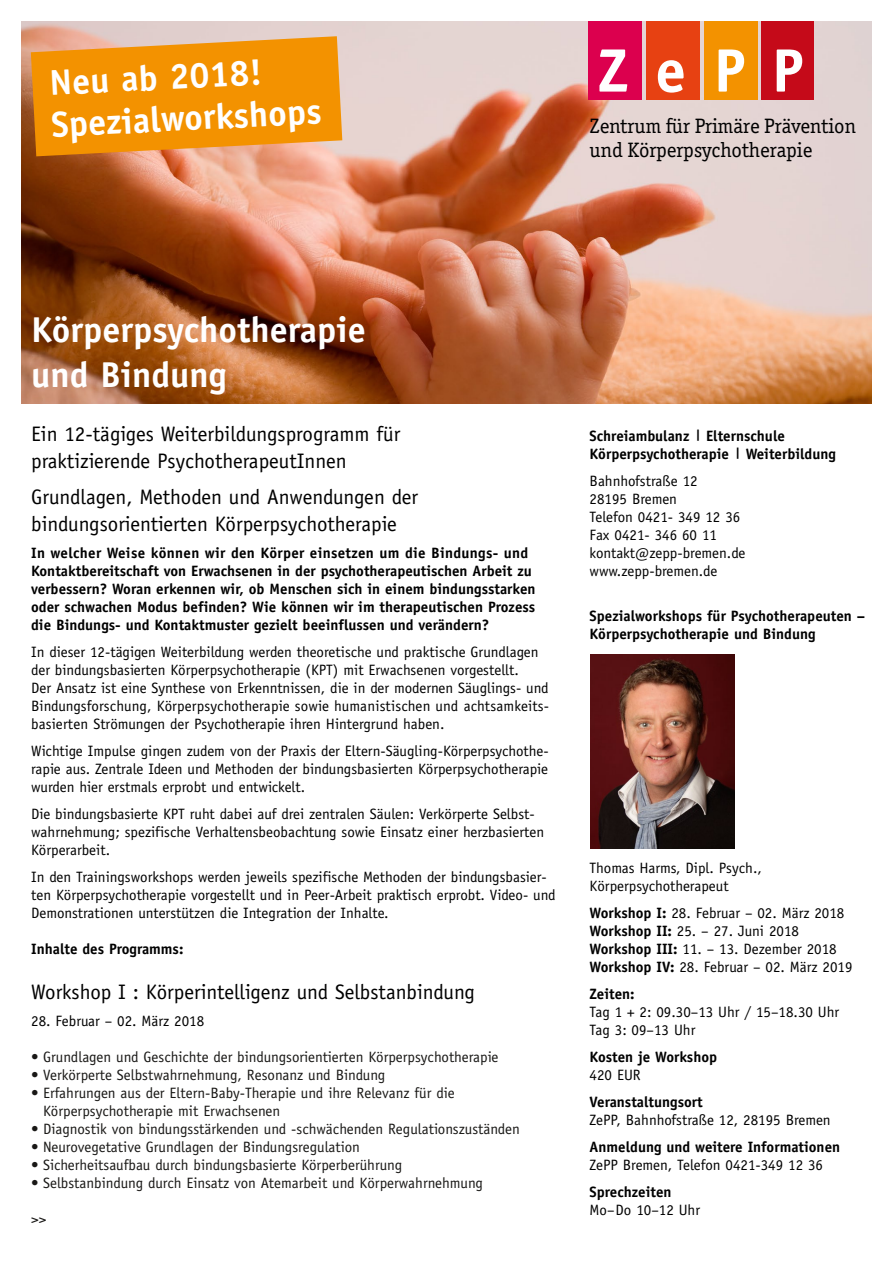
<style>
.page{position:relative;width:893px;height:1263px;background:#fff}
.page>*{position:absolute;margin:0;border:0;box-sizing:border-box;transform-origin:0 0}
.t1{font:700 36px/45px "Officina Sans";color:#fff}
.t2{font:21px/27px "Officina Sans";color:#000}
.t3{font:21px/24px "Officina Serif";color:#000}
.t4{font:15px/18px "Officina Sans";color:#000}
.t5{font:700 15px/18px "Officina Sans";color:#000}
.t6{font:15px/18px "Officina Sans";color:#191816}
.s1{font-weight:700}
</style>
<div class="page">
<img style="left:21px;top:21px;width:851px;height:383px">
<div style="left:588px;top:21px;width:54px;height:78px;background:#dc004e"></div>
<div style="left:646px;top:21px;width:53px;height:78px;background:#e74112"></div>
<div style="left:704px;top:21px;width:53px;height:78px;background:#f39200"></div>
<div style="left:762px;top:21px;width:52px;height:78px;background:#c50a19"></div>
<svg style="left:599px;top:49px;width:203px;height:44px"></svg>
<svg style="left:31px;top:36px;width:311px;height:120px"></svg>
<img style="left:590px;top:655px;width:145px;height:193px">
<h1 class="t1" style="left:48px;top:62px;width:272px;line-height:42px;rotate:-3deg">Neu ab 2018!<br>Spezialworkshops</h1>
<h2 class="t3" style="left:590px;top:114px;width:268px">Zentrum für Primäre Prävention und Körperpsychotherapie</h2>
<h1 class="t1" style="left:31px;top:307px;width:336px">Körperpsychotherapie und Bindung</h1>
<h2 class="t2" style="left:31px;top:420px;width:371px">Ein 12-tägiges Weiterbildungsprogramm für praktizierende PsychotherapeutInnen</h2>
<h2 class="t2" style="left:31px;top:483px;width:389px">Grundlagen, Methoden und Anwendungen der bindungsorientierten Körperpsychotherapie</h2>
<p class="t5" style="left:31px;top:544px;width:506px">In welcher Weise können wir den Körper einsetzen um die Bindungs- und Kontaktbereitschaft von Erwachsenen in der psychotherapeutischen Arbeit zu verbessern? Woran erkennen wir, ob Menschen sich in einem bindungsstarken oder schwachen Modus befinden? Wie können wir im therapeutischen Prozess die Bindungs- und Kontaktmuster gezielt beeinflussen und verändern?</p>
<p class="t4" style="left:31px;top:643px;width:519px">In dieser 12-tägigen Weiterbildung werden theoretische und praktische Grundlagen der bindungsbasierten Körperpsychotherapie (KPT) mit Erwachsenen vorgestellt.<br>Der Ansatz ist eine Synthese von Erkenntnissen, die in der modernen Säuglings- und Bindungsforschung, Körperpsychotherapie sowie humanistischen und achtsamkeits&shy;basierten Strömungen der Psychotherapie ihren Hintergrund haben.</p>
<p class="t4" style="left:31px;top:742px;width:519px;text-align:justify">Wichtige Impulse gingen zudem von der Praxis der Eltern-Säugling-Körperpsychothe&shy;rapie aus. Zentrale Ideen und Methoden der bindungsbasierten Körperpsychotherapie wurden hier erstmals erprobt und entwickelt.</p>
<p class="t4" style="left:31px;top:805px;width:514px">Die bindungsbasierte KPT ruht dabei auf drei zentralen Säulen: Verkörperte Selbst&shy;wahrnehmung; spezifische Verhaltensbeobachtung sowie Einsatz einer herzbasierten<br>Körperarbeit.</p>
<p class="t4" style="left:31px;top:868px;width:526px">In den Trainingsworkshops werden jeweils spezifische Methoden der bindungsbasier&shy;ten Körperpsychotherapie vorgestellt und in Peer-Arbeit praktisch erprobt. Video- und<br>Demonstrationen unterstützen die Integration der Inhalte.</p>
<p class="t5" style="left:31px;top:940px;width:154px">Inhalte des Programms:</p>
<h2 class="t2" style="left:31px;top:978px;width:445px">Workshop I : Körperintelligenz und Selbstanbindung</h2>
<p class="t4" style="left:31px;top:1012px;width:175px">28. Februar – 02. März 2018</p>
<p class="t6" style="left:31px;top:1048px;width:469px">• Grundlagen und Geschichte der bindungsorientierten Körperpsychotherapie</p>
<p class="t6" style="left:31px;top:1066px;width:356px">• Verkörperte Selbstwahrnehmung, Resonanz und Bindung</p>
<p class="t6" style="left:43px;top:1084px;width:413px;text-indent:-12px">• Erfahrungen aus der Eltern-Baby-Therapie und ihre Relevanz für die<br>Körperpsychotherapie mit Erwachsenen</p>
<p class="t6" style="left:31px;top:1120px;width:490px">• Diagnostik von bindungsstärkenden und -schwächenden Regulationszuständen</p>
<p class="t6" style="left:31px;top:1138px;width:330px">• Neurovegetative Grundlagen der Bindungsregulation</p>
<p class="t6" style="left:31px;top:1156px;width:373px">• Sicherheitsaufbau durch bindungsbasierte Körperberührung</p>
<p class="t6" style="left:31px;top:1174px;width:453px">• Selbstanbindung durch Einsatz von Atemarbeit und Körperwahrnehmung</p>
<p class="t6" style="left:31px;top:1210px;width:16px">&gt;&gt;</p>
<p class="t5" style="left:590px;top:427px;width:248px">Schreiambulanz <sup>|</sup> Elternschule<br>Körperpsychotherapie <sup>|</sup> Weiterbildung</p>
<p class="t4" style="left:590px;top:472px;width:157px">Bahnhofstraße 12<br>28195 Bremen<br>Telefon 0421- 349 12 36<br>Fax 0421- 346 60 11 kontakt@zepp-bremen.de www.zepp-bremen.de</p>
<p class="t5" style="left:590px;top:607px;width:277px">Spezialworkshops für Psychotherapeuten –<br>Körperpsychotherapie und Bindung</p>
<p class="t4" style="left:590px;top:859px;width:174px">Thomas Harms, Dipl. Psych.,<br>Körperpsychotherapeut</p>
<p class="t4" style="left:590px;top:904px;width:264px"><span class="s1">Workshop I:</span> 28. Februar – 02. März 2018<br><span class="s1">Workshop II:</span> 25. – 27. Juni 2018<br><span class="s1">Workshop III:</span> 11. – 13. Dezember 2018<br><span class="s1">Workshop IV:</span> 28. Februar – 02. März 2019</p>
<p class="t5" style="left:590px;top:985px;width:47px">Zeiten:</p>
<p class="t4" style="left:590px;top:1003px;width:251px">Tag 1 + 2: 09.30–13 Uhr / 15–18.30 Uhr<br>Tag 3: 09–13 Uhr</p>
<p class="t5" style="left:590px;top:1048px;width:129px">Kosten je Workshop</p>
<p class="t4" style="left:590px;top:1066px;width:53px">420 EUR</p>
<p class="t5" style="left:590px;top:1093px;width:115px">Veranstaltungsort</p>
<p class="t4" style="left:590px;top:1111px;width:243px">ZePP, Bahnhofstraße 12, 28195 Bremen</p>
<p class="t5" style="left:590px;top:1138px;width:252px">Anmeldung und weitere Informationen</p>
<p class="t4" style="left:590px;top:1156px;width:235px">ZePP Bremen, Telefon 0421-349 12 36</p>
<p class="t5" style="left:590px;top:1183px;width:83px">Sprechzeiten</p>
<p class="t4" style="left:590px;top:1201px;width:112px">Mo–Do 10–12 Uhr</p>
</div>
